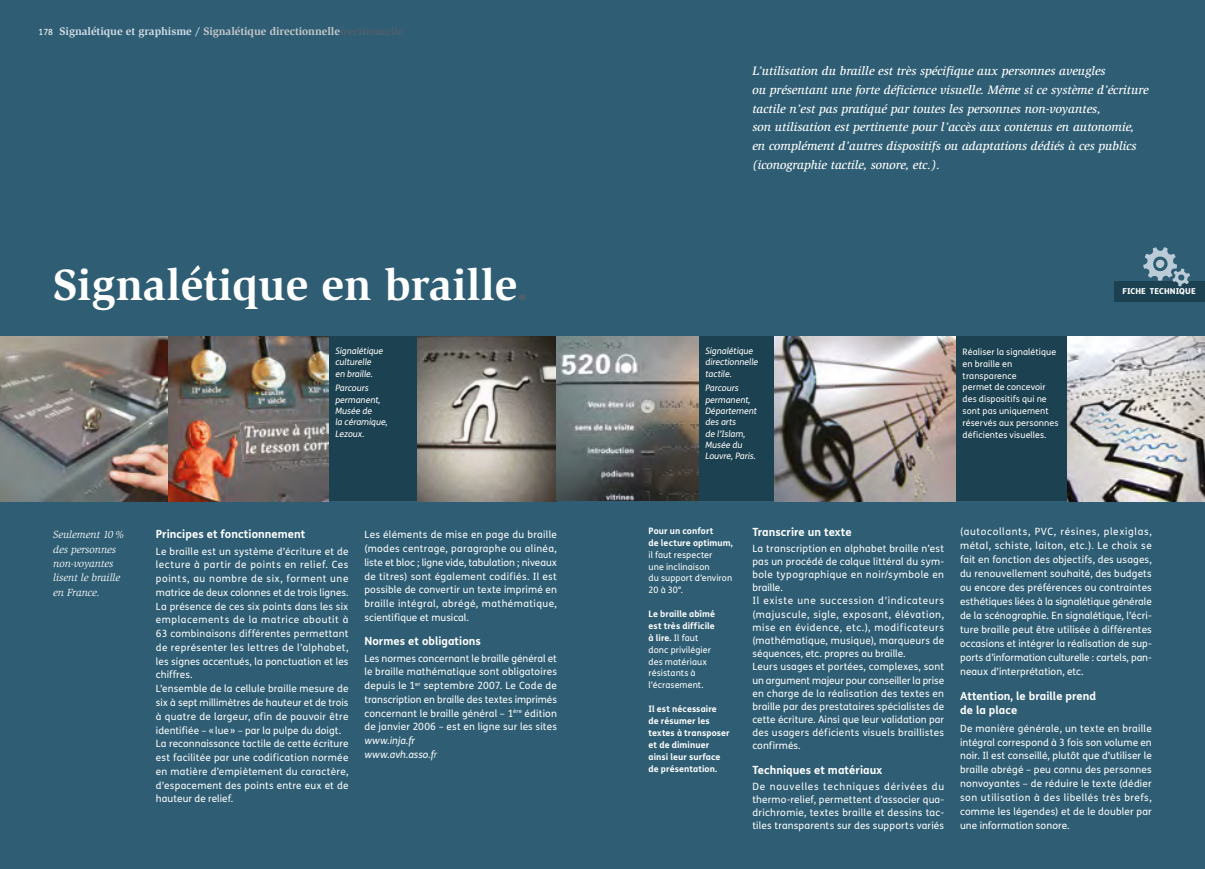
<style>
.page{position:relative;width:1205px;height:869px;background:#fff}
.page>*{position:absolute;margin:0;border:0;box-sizing:border-box;transform-origin:0 0}
.t1{font:700 45px "Slimbach";color:#fff}
.t2{font:italic 500 12.5px/18.8px "Slimbach";color:#fff}
.t3{font:700 11.25px/14.5px "FS Me";letter-spacing:.005em;color:#fff}
.t4{font:700 11.25px "Slimbach";letter-spacing:-.005em;color:#c6c7cc}
.t5{font:italic 10.62px/14.4px "Slimbach";letter-spacing:-.005em;color:#fff}
.t6{font:10px/13.8px "FS Me";letter-spacing:.02em;color:#fff;text-align:justify}
.t7{font:8.88px/11.9px "FS Me";letter-spacing:.01em;color:#fff}
.t8{font:italic 8.88px/11.2px "FS Me";letter-spacing:-.005em;color:#fff}
.t9{font:700 8.88px/11.9px "FS Me";letter-spacing:.01em;color:#fff}
.t10{font:8.5px "FS Me";color:#fff}
.t11{font:800 8.12px "FS Me";letter-spacing:.01em;color:#fff}
.s1{color:#d1dce5}
.s2{color:#4e5f6b}
.s3{color:#2f5e74}
.s4{font-style:italic}
.s5{font-weight:700;font-size:11.25px;color:#2f5e74}
.s6{font-weight:300;font-style:italic}
.s7{font-weight:700}
</style>
<div class="page">
<div style="left:0;top:0;width:1205px;height:868px;background:#2f5e74"></div>
<div style="left:0;top:337px;width:1205px;height:163px;background:#1c4150"></div>
<img style="left:417px;top:337px;width:281px;height:163px">
<img style="left:0;top:337px;width:328px;height:163px">
<div style="left:1114px;top:280px;width:91px;height:21px;background:#1c4150"></div>
<svg style="left:1143px;top:247px;width:47px;height:39px"></svg>
<img style="left:774px;top:337px;width:181px;height:163px">
<img style="left:1067px;top:337px;width:138px;height:163px">
<p class="t4" style="left:60px;top:25px;width:346px"><span class="s1">Signalétique et graphisme /</span> Signalétique directionnelle<span class="s2">irectionnelle</span></p>
<p class="t10" style="left:39px;top:27px;width:16px">178</p>
<h1 class="t1" style="left:53px;top:258px;width:477px">Signalétique en braille<span class="s2">.</span></h1>
<p class="t8" style="left:335px;top:345px;width:49px">Signalétique culturelle en braille.</p>
<p class="t8" style="left:335px;top:382px;width:54px">Parcours permanent,<br>Musée de<br>la céramique,<br>Lezoux.</p>
<h1 class="t5" style="left:53px;top:527px;width:73px">Seulement 10 % des personnes non-voyantes lisent le braille en France.</h1>
<h1 class="t3" style="left:156px;top:526px;width:154px">Principes et fonctionnement<span class="s3">.</span></h1>
<h1 class="t6" style="left:156px;top:543px;width:194px;text-align:left">Le braille est un système d’écriture et de lecture à partir de points en relief. Ces points, au nombre de six, forment une matrice de deux colonnes et de trois lignes.<br>La présence de ces six points dans les six emplacements de la matrice aboutit à 63 combinaisons différentes permettant de représenter les lettres de l’alphabet, les signes accentués, la ponctuation et les chiffres.<br>L’ensemble de la cellule braille mesure de six à sept millimètres de hauteur et de trois à quatre de largeur, afin de pouvoir être identifiée – « lue » – par la pulpe du doigt.<br>La reconnaissance tactile de cette écriture est facilitée par une codification normée en matière d’empiètement du caractère, d’espacement des points entre eux et de hauteur de relief.</h1>
<h1 class="t6" style="left:364px;top:527px;width:194px">Les éléments de mise en page du braille (modes centrage, paragraphe ou alinéa, liste et bloc ; ligne vide, tabulation ; niveaux de titres) sont également codifiés. Il est possible de convertir un texte imprimé en braille intégral, abrégé, mathématique, scientifique et musical.</h1>
<h1 class="t3" style="left:364px;top:633px;width:121px">Normes et obligations<span class="s3">.</span></h1>
<h1 class="t6" style="left:364px;top:650px;width:194px;text-align:left">Les normes concernant le braille général et le braille mathématique sont obligatoires depuis le 1<sup>er</sup> septembre 2007. Le Code de transcription en braille des textes imprimés concernant le braille général – 1<sup>ère</sup> édition de janvier 2006 – est en ligne sur les sites <span class="s4">www.inja.fr</span><span class="s5">.<br></span><span class="s4">www.avh.asso.f</span><span class="s6">r</span><span class="s5">.</span></h1>
<h1 class="t2" style="left:752px;top:61px;width:398px">L’utilisation du braille est très spécifique aux personnes aveugles<br>ou présentant une forte déficience visuelle. Même si ce système d’écriture tactile n’est pas pratiqué par toutes les personnes non-voyantes,<br>son utilisation est pertinente pour l’accès aux contenus en autonomie, en complément d’autres dispositifs ou adaptations dédiés à ces publics (iconographie tactile, sonore, etc.).</h1>
<p class="t8" style="left:705px;top:345px;width:55px">Signalétique directionnelle tactile.</p>
<p class="t8" style="left:705px;top:382px;width:53px">Parcours permanent,<br>Département des arts<br>de l’Islam,<br>Musée du<br>Louvre, Paris.</p>
<p class="t7" style="left:962px;top:345px;width:97px">Réaliser la signalétique en braille en transparence<br>permet de concevoir des dispositifs qui ne sont pas uniquement réservés aux personnes déficientes visuelles.</p>
<h1 class="t11" style="left:1122px;top:284px;width:75px">FICHE TECHNIQUE</h1>
<h1 class="t7" style="left:648px;top:524px;width:86px"><span class="s7">Pour un confort<br>de lecture optimum, </span>il faut respecter<br>une inclinaison<br>du support d’environ<br>20 à 30°.</h1>
<h1 class="t7" style="left:648px;top:607px;width:68px"><span class="s7">Le braille abîmé est très difficile à lire.</span> Il faut donc privilégier des matériaux résistants à l’écrasement.</h1>
<h1 class="t9" style="left:648px;top:702px;width:83px">Il est nécessaire<br>de résumer les textes à transposer et de diminuer ainsi leur surface de présentation.</h1>
<h1 class="t3" style="left:752px;top:524px;width:103px">Transcrire un texte<span class="s3">.</span></h1>
<h1 class="t6" style="left:752px;top:541px;width:193px;line-height:13.1px;text-align:left">La transcription en alphabet braille n’est pas un procédé de calque littéral du sym&shy;bole typographique en noir/symbole en braille.<br>Il existe une succession d’indicateurs (majuscule, sigle, exposant, élévation, mise en évidence, etc.), modificateurs (mathématique, musique), marqueurs de séquences, etc. propres au braille.<br>Leurs usages et portées, complexes, sont un argument majeur pour conseiller la prise en charge de la réalisation des textes en braille par des prestataires spécialistes de cette écriture. Ainsi que leur validation par des usagers déficients visuels braillistes confirmés.</h1>
<h1 class="t3" style="left:752px;top:761px;width:134px">Techniques et matériaux<span class="s3">.</span></h1>
<h1 class="t6" style="left:752px;top:778px;width:193px;line-height:13.1px">De nouvelles techniques dérivées du thermo-relief, permettent d’associer qua&shy;drichromie, textes braille et dessins tac&shy;tiles transparents sur des supports variés</h1>
<h1 class="t6" style="left:960px;top:524px;width:193px">(autocollants, PVC, résines, plexiglas, métal, schiste, laiton, etc.). Le choix se fait en fonction des objectifs, des usages, du renouvellement souhaité, des budgets ou encore des préférences ou contraintes esthétiques liées à la signalétique générale de la scénographie. En signalétique, l’écri&shy;ture braille peut être utilisée à différentes occasions et intégrer la réalisation de sup&shy;ports d’information culturelle : cartels, pan&shy;neaux d’interprétation, etc.</h1>
<h1 class="t3" style="left:960px;top:687px;width:138px">Attention, le braille prend de la place<span class="s3">.</span></h1>
<h1 class="t6" style="left:960px;top:720px;width:193px">De manière générale, un texte en braille intégral correspond à 3 fois son volume en noir. Il est conseillé, plutôt que d’utiliser le braille abrégé – peu connu des personnes nonvoyantes – de réduire le texte (dédier son utilisation à des libellés très brefs, comme les légendes) et de le doubler par une information sonore.</h1>
</div>
